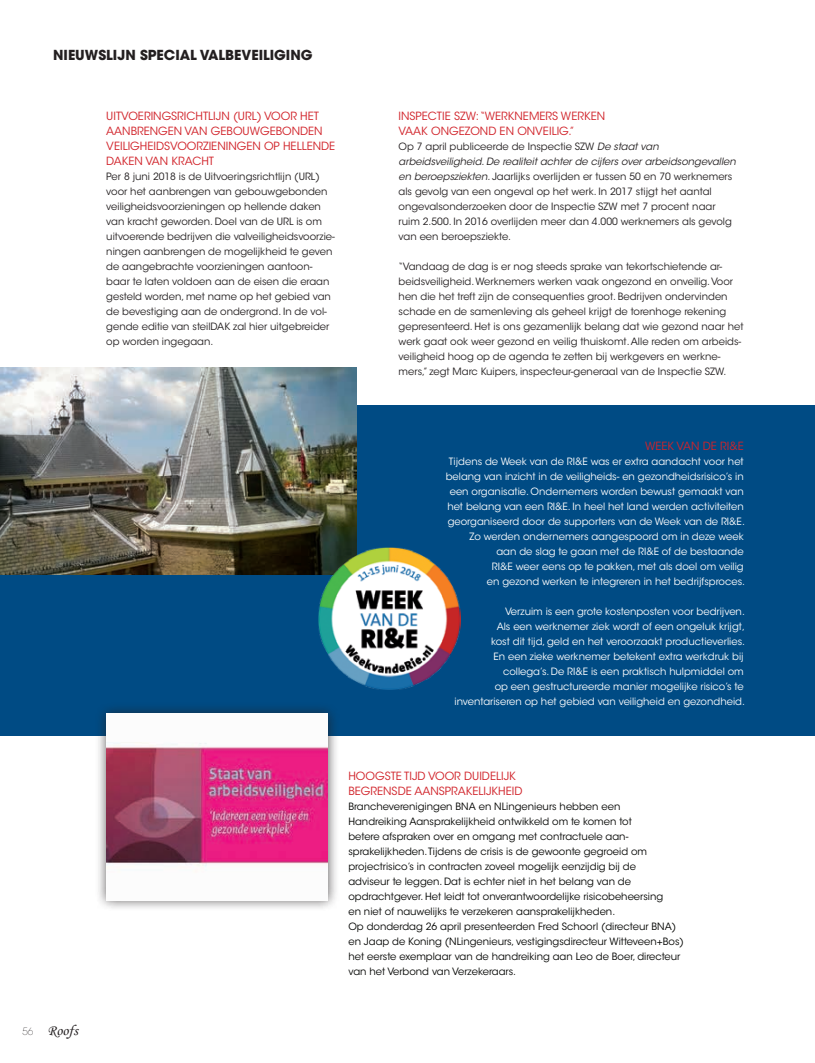
<style>
.page{position:relative;width:815px;height:1063px;background:#fff}
.page>*{position:absolute;margin:0;border:0;box-sizing:border-box;transform-origin:0 0}
.t1{font:15px "Monotype Corsiva";color:#231f20}
.t2{font:700 13.75px "ITC Avant Garde Std";color:#231f20}
.t3{font:11.25px/15px "ITC Avant Garde Std";color:#d1232a}
.t4{font:10px/15px "ITC Avant Garde Std";color:#231f20}
.t5{font:10px/15px "ITC Avant Garde Std";color:#fff;text-align:right}
.t6{font:10px/15px "ITC Avant Garde Std";color:#040503}
.s1{font-style:italic}
.s2{font-family:"ITC Avant Garde Std";font-weight:200;font-size:10px}
</style>
<div class="page">
<div style="left:0;top:405px;width:815px;height:330px;background:#004b84"></div>
<div style="left:95px;top:702px;width:244px;height:210px;background:#231f20;opacity:.75"></div>
<img style="left:106px;top:714px;width:222px;height:186px">
<img style="left:0;top:368px;width:357px;height:206px">
<img style="left:319px;top:548px;width:142px;height:141px">
<h2 class="t2" style="left:53px;top:46px;width:261px">NIEUWSLIJN SPECIAL VALBEVEILIGING</h2>
<p class="t3" style="left:106px;top:109px;width:230px">UITVOERINGSRICHTLIJN (URL) VOOR HET<br>AANBRENGEN VAN GEBOUWGEBONDEN<br>VEILIGHEIDSVOORZIENINGEN OP HELLENDE<br>DAKEN VAN KRACHT</p>
<p class="t4" style="left:106px;top:169px;width:230px">Per 8 juni 2018 is de Uitvoeringsrichtlijn (URL) voor het aanbrengen van gebouwgebonden veiligheidsvoorzieningen op hellende daken van kracht geworden. Doel van de URL is om uitvoerende bedrijven die valveiligheidsvoorzie&shy;ningen aanbrengen de mogelijkheid te geven de aangebrachte voorzieningen aantoon&shy;baar te laten voldoen aan de eisen die eraan gesteld worden, met name op het gebied van de bevestiging aan de ondergrond. In de vol&shy;gende editie van steilDAK zal hier uitgebreider op worden ingegaan.</p>
<p class="t3" style="left:399px;top:109px;width:208px">INSPECTIE SZW: “WERKNEMERS WERKEN<br>VAAK ONGEZOND EN ONVEILIG.”</p>
<p class="t4" style="left:399px;top:139px;width:339px">Op 7 april publiceerde de Inspectie SZW <span class="s1">De staat van arbeidsveiligheid. De realiteit achter de cijfers over arbeidsongevallen en beroepsziekten.</span> Jaarlijks overlijden er tussen 50 en 70 werknemers als gevolg van een ongeval op het werk. In 2017 stijgt het aantal ongevalsonderzoeken door de Inspectie SZW met 7 procent naar ruim 2.500. In 2016 overlijden meer dan 4.000 werknemers als gevolg van een beroepsziekte.</p>
<p class="t4" style="left:399px;top:259px;width:346px">“Vandaag de dag is er nog steeds sprake van tekortschietende ar&shy;beidsveiligheid. Werknemers werken vaak ongezond en onveilig. Voor hen die het treft zijn de consequenties groot. Bedrijven ondervinden schade en de samenleving als geheel krijgt de torenhoge rekening gepresenteerd. Het is ons gezamenlijk belang dat wie gezond naar het werk gaat ook weer gezond en veilig thuiskomt. Alle reden om arbeids&shy;veiligheid hoog op de agenda te zetten bij werkgevers en werkne&shy;mers,” zegt Marc Kuipers, inspecteur-generaal van de Inspectie SZW.</p>
<p class="t3" style="left:645px;top:439px;width:100px">WEEK VAN DE RI&amp;E</p>
<p class="t5" style="left:446px;top:454px;width:301px">Tijdens de Week van de RI&amp;E was er extra aandacht voor het belang van inzicht in de veiligheids- en gezondheidsrisico’s in een organisatie. Ondernemers worden bewust gemaakt van het belang van een RI&amp;E. In heel het land werden activiteiten georganiseerd door de supporters van de Week van de RI&amp;E.<br>Zo werden ondernemers aangespoord om in deze week<br>aan de slag te gaan met de RI&amp;E of de bestaande<br>RI&amp;E weer eens op te pakken, met als doel om veilig<br>en gezond werken te integreren in het bedrijfsproces.</p>
<p class="t5" style="left:455px;top:604px;width:292px">Verzuim is een grote kostenposten voor bedrijven.<br>Als een werknemer ziek wordt of een ongeluk krijgt,<br>kost dit tijd, geld en het veroorzaakt productieverlies.<br>En een zieke werknemer betekent extra werkdruk bij collega’s. De RI&amp;E is een praktisch hulpmiddel om<br>op een gestructureerde manier mogelijke risico’s te inventariseren op het gebied van veiligheid en gezondheid.</p>
<h1 class="t1" style="left:22px;top:1021px;width:57px"><span class="s2">56</span> Roofs</h1>
<p class="t3" style="left:348px;top:769px;width:176px">HOOGSTE TIJD VOOR DUIDELIJK<br>BEGRENSDE AANSPRAKELIJKHEID</p>
<p class="t6" style="left:348px;top:799px;width:337px">Brancheverenigingen BNA en NLingenieurs hebben een<br>Handreiking Aansprakelijkheid ontwikkeld om te komen tot<br>betere afspraken over en omgang met contractuele aan&shy;sprakelijkheden. Tijdens de crisis is de gewoonte gegroeid om projectrisico’s in contracten zoveel mogelijk eenzijdig bij de<br>adviseur te leggen. Dat is echter niet in het belang van de opdrachtgever. Het leidt tot onverantwoordelijke risicobeheersing<br>en niet of nauwelijks te verzekeren aansprakelijkheden.<br>Op donderdag 26 april presenteerden Fred Schoorl (directeur BNA) en Jaap de Koning (NLingenieurs, vestigingsdirecteur Witteveen+Bos) het eerste exemplaar van de handreiking aan Leo de Boer, directeur van het Verbond van Verzekeraars.</p>
</div>
